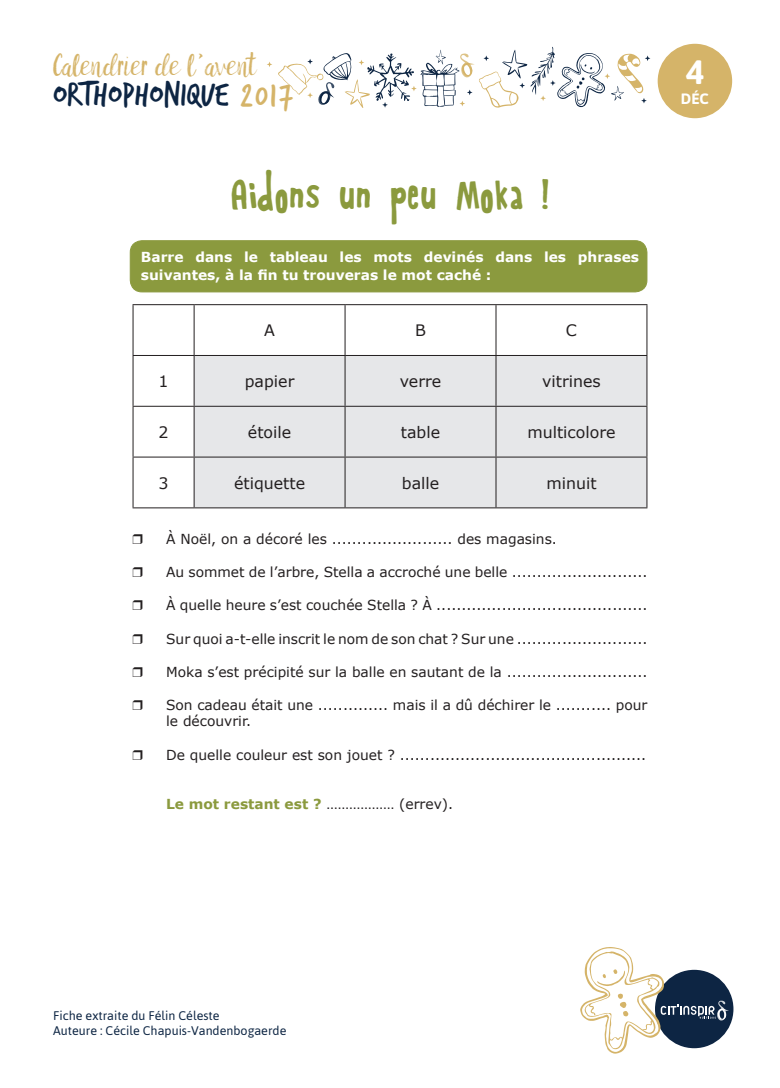
<style>
.page{position:relative;width:780px;height:1088px;background:#fff}
.page>*{position:absolute;margin:0;border:0;box-sizing:border-box;transform-origin:0 0}
.t1{font:39.5px "Rabbit On The Moon";letter-spacing:-.015em;color:#8b9a3e}
.t2{font:36.25px "Trash Hand";color:#0d2543}
.Date{font:700 33.75px "Asap";color:#fff}
.t3{font:29.5px "Malina";color:#d5b469}
.t4{font:15.75px "Verdana";color:#231f20}
.t5{font:700 15px "Asap";color:#fff}
.t6{font:13.75px/16.6px "Verdana";color:#231f20}
.t7{font:700 13.75px/17.8px "Verdana";color:#fff}
.t8{font:700 13.75px "Verdana";color:#8b9a3e}
.Main_text{font:12.5px "Asap";color:#0d2543}
.s1{color:#d5b469}
.s2{font-weight:400;color:#231f20}
</style>
<div class="page">
<svg style="left:267px;top:62px;width:5px;height:5px"></svg>
<svg style="left:580px;top:947px;width:149px;height:106px"></svg>
<svg style="left:278px;top:47px;width:372px;height:61px"></svg>
<div style="left:657px;top:44px;width:75px;height:74px;background:#d5b469;border-radius:50%"></div>
<div style="left:130px;top:241px;width:517px;height:51px;background:#8b9a3e;border-radius:12px"></div>
<div style="left:130px;top:240px;width:517px;height:52px;border:1px solid #8b9a3e;border-radius:12px"></div>
<div style="left:195px;top:356px;width:451px;height:151px;background:#e6e7e9"></div>
<hr style="left:132px;top:304px;width:62px;height:1px;background:#231f20">
<hr style="left:132px;top:305px;width:1px;height:50px;background:#231f20">
<hr style="left:194px;top:304px;width:151px;height:1px;background:#231f20">
<hr style="left:194px;top:305px;width:1px;height:50px;background:#231f20">
<hr style="left:345px;top:304px;width:151px;height:1px;background:#231f20">
<hr style="left:344px;top:305px;width:1px;height:50px;background:#231f20">
<hr style="left:496px;top:304px;width:151px;height:1px;background:#231f20">
<hr style="left:495px;top:305px;width:1px;height:50px;background:#231f20">
<hr style="left:646px;top:305px;width:1px;height:50px;background:#231f20">
<hr style="left:132px;top:355px;width:62px;height:1px;background:#231f20">
<hr style="left:132px;top:356px;width:1px;height:50px;background:#231f20">
<hr style="left:194px;top:355px;width:151px;height:1px;background:#231f20">
<hr style="left:194px;top:356px;width:1px;height:50px;background:#231f20">
<hr style="left:345px;top:355px;width:151px;height:1px;background:#231f20">
<hr style="left:344px;top:356px;width:1px;height:50px;background:#231f20">
<hr style="left:496px;top:355px;width:151px;height:1px;background:#231f20">
<hr style="left:495px;top:356px;width:1px;height:50px;background:#231f20">
<hr style="left:646px;top:356px;width:1px;height:50px;background:#231f20">
<hr style="left:132px;top:406px;width:62px;height:1px;background:#231f20">
<hr style="left:132px;top:407px;width:1px;height:50px;background:#231f20">
<hr style="left:194px;top:406px;width:151px;height:1px;background:#231f20">
<hr style="left:194px;top:407px;width:1px;height:50px;background:#231f20">
<hr style="left:345px;top:406px;width:151px;height:1px;background:#231f20">
<hr style="left:344px;top:407px;width:1px;height:50px;background:#231f20">
<hr style="left:496px;top:406px;width:151px;height:1px;background:#231f20">
<hr style="left:495px;top:407px;width:1px;height:50px;background:#231f20">
<hr style="left:646px;top:407px;width:1px;height:50px;background:#231f20">
<hr style="left:132px;top:457px;width:62px;height:1px;background:#231f20">
<hr style="left:132px;top:457px;width:1px;height:50px;background:#231f20">
<hr style="left:194px;top:457px;width:151px;height:1px;background:#231f20">
<hr style="left:194px;top:457px;width:1px;height:50px;background:#231f20">
<hr style="left:345px;top:457px;width:151px;height:1px;background:#231f20">
<hr style="left:344px;top:457px;width:1px;height:50px;background:#231f20">
<hr style="left:496px;top:457px;width:151px;height:1px;background:#231f20">
<hr style="left:495px;top:457px;width:1px;height:50px;background:#231f20">
<hr style="left:646px;top:457px;width:1px;height:50px;background:#231f20">
<hr style="left:132px;top:507px;width:62px;height:1px;background:#231f20">
<hr style="left:194px;top:507px;width:151px;height:1px;background:#231f20">
<hr style="left:345px;top:507px;width:151px;height:1px;background:#231f20">
<hr style="left:496px;top:507px;width:151px;height:1px;background:#231f20">
<h3 class="t3" style="left:53px;top:48px;width:204px">Calendrier de l'avent</h3>
<h2 class="t2" style="left:53px;top:77px;width:241px">orthophonique <span class="s1">2017</span></h2>
<h1 class="t1" style="left:229px;top:168px;width:322px">Aidons un peu Moka !</h1>
<p class="t7" style="left:141px;top:248px;width:499px">Barre dans le tableau les mots devinés dans les phrases suivantes, à la fin tu trouveras le mot caché :</p>
<p class="t4" style="left:264px;top:320px;width:12px">A</p>
<p class="t4" style="left:415px;top:320px;width:12px">B</p>
<p class="t4" style="left:566px;top:320px;width:13px">C</p>
<p class="t4" style="left:158px;top:371px;width:12px">1</p>
<p class="t4" style="left:245px;top:371px;width:51px">papier</p>
<p class="t4" style="left:400px;top:371px;width:43px">verre</p>
<p class="t4" style="left:542px;top:371px;width:60px">vitrines</p>
<p class="t4" style="left:158px;top:422px;width:12px">2</p>
<p class="t4" style="left:248px;top:422px;width:45px">étoile</p>
<p class="t4" style="left:401px;top:422px;width:41px">table</p>
<p class="t4" style="left:527px;top:422px;width:90px">multicolore</p>
<p class="t4" style="left:158px;top:473px;width:12px">3</p>
<p class="t4" style="left:234px;top:473px;width:73px">étiquette</p>
<p class="t4" style="left:402px;top:473px;width:39px">balle</p>
<p class="t4" style="left:546px;top:473px;width:52px">minuit</p>
<p class="t6" style="left:166px;top:530px;width:392px">À Noël, on a décoré les ........................ des magasins.</p>
<p class="t6" style="left:166px;top:563px;width:483px">Au sommet de l’arbre, Stella a accroché une belle ...........................</p>
<p class="t6" style="left:166px;top:597px;width:483px">À quelle heure s’est couchée Stella ? À ..........................................</p>
<p class="t6" style="left:166px;top:630px;width:483px">Sur quoi a-t-elle inscrit le nom de son chat ? Sur une ..........................</p>
<p class="t6" style="left:166px;top:663px;width:483px">Moka s’est précipité sur la balle en sautant de la ............................</p>
<p class="t6" style="left:166px;top:696px;width:483px">Son cadeau était une .............. mais il a dû déchirer le ........... pour le découvrir.</p>
<p class="t6" style="left:166px;top:746px;width:481px">De quelle couleur est son jouet ? .................................................</p>
<p class="t8" style="left:166px;top:795px;width:288px">Le mot restant est ? <span class="s2">……………… (errev).</span></p>
<p class="Date" style="left:685px;top:49px;width:20px">4</p>
<p class="t5" style="left:681px;top:89px;width:29px">DÉC</p>
<p class="Main_text" style="left:53px;top:1007px;width:168px">Fiche extraite du Félin Céleste</p>
<p class="Main_text" style="left:53px;top:1022px;width:235px">Auteure : Cécile Chapuis-Vandenbogaerde</p>
</div>
